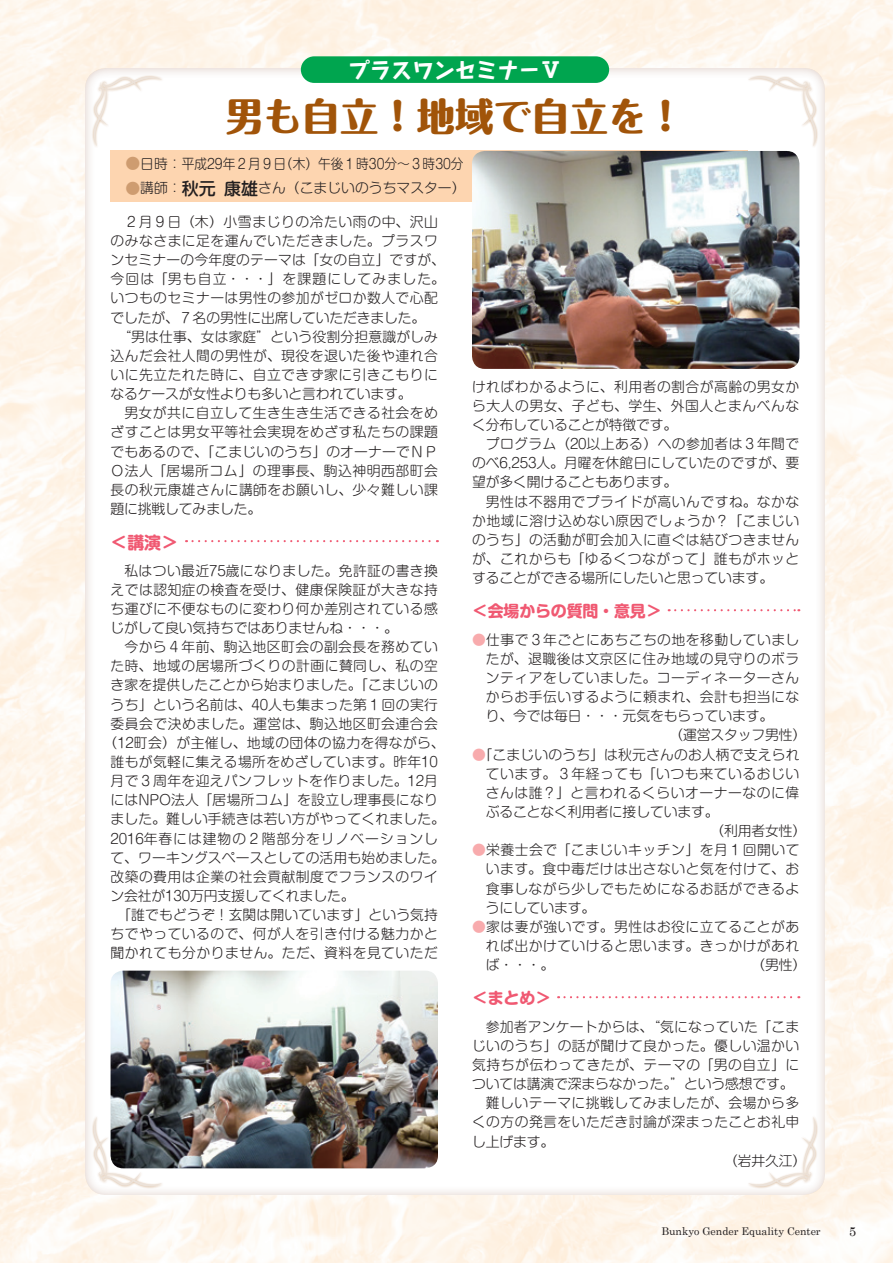
<style>
.page{position:relative;width:893px;height:1263px;background:#fff}
.page>*{position:absolute;margin:0;border:0;box-sizing:border-box;transform-origin:0 0}
.t1{font:800 38.25px "Maru Fo Pro";color:#a15409}
.t2{font:800 21.3px "Taka Hand Std";color:#fff}
.t3{font:700 16.95px "Shin M Go Pro";color:#f05972}
.t4{font:700 15.9px "Shin M Go Pro";letter-spacing:-.01em;color:#f05972}
.t5{font:300 13.8px/19.2px "Shin M Go Pro";letter-spacing:.03em;color:#231f20;text-align:justify}
.t6{font:300 13.8px "Shin M Go Pro";letter-spacing:.01em;color:#231f20}
.t7{font:300 13.8px "Shin M Go Pro";letter-spacing:-.01em;color:#231f20}
.t8{font:300 13.8px "Shin M Go Pro";color:#231f20}
.t9{font:300 13.8px "Shin M Go Pro";letter-spacing:.07em;color:#231f20}
.t10{font:300 13.8px "Shin M Go Pro";letter-spacing:.085em;color:#231f20}
.t11{font:12.75px "Century Schoolbook";color:#231f20}
.t12{font:10.65px "Century Schoolbook";color:#231f20}
.s1{font-size:14.85px;color:#ce9c70}
.s2{font-weight:500;font-size:16.95px}
.s3{color:#f8abad}
</style>
<div class="page">
<img style="left:0;top:0;width:1px;height:1263px">
<div style="left:747px;top:74px;width:72px;height:74px;background:#a15409;opacity:.4"></div>
<svg style="left:748px;top:76px;width:69px;height:70px"></svg>
<div style="left:91px;top:74px;width:72px;height:74px;background:#a15409;opacity:.4"></div>
<svg style="left:93px;top:76px;width:69px;height:70px"></svg>
<div style="left:747px;top:1115px;width:72px;height:74px;background:#a15409;opacity:.4"></div>
<svg style="left:748px;top:1117px;width:69px;height:70px"></svg>
<div style="left:91px;top:1115px;width:72px;height:74px;background:#a15409;opacity:.4"></div>
<svg style="left:93px;top:1117px;width:69px;height:70px"></svg>
<svg style="left:186px;top:540px;width:252px;height:2px"></svg>
<svg style="left:669px;top:609px;width:130px;height:2px"></svg>
<svg style="left:558px;top:996px;width:241px;height:2px"></svg>
<div style="left:111px;top:151px;width:637px;height:51px;background:#fdd5b0"></div>
<img style="left:111px;top:971px;width:327px;height:197px">
<div style="left:301px;top:56px;width:308px;height:27px;background:#00a54f;border-radius:13px"></div>
<img style="left:472px;top:151px;width:327px;height:218px">
<h2 class="t2" style="left:349px;top:55px;width:214px">プラスワンセミナーⅤ</h2>
<h1 class="t1" style="left:225px;top:86px;width:461px">男も自立！地域で自立を！</h1>
<p class="t8" style="left:125px;top:153px;width:340px"><span class="s1">●</span>日時：平成29年２月９日（木）午後１時30分～３時30分</p>
<p class="t8" style="left:125px;top:177px;width:342px"><span class="s1">●</span>講師：<span class="s2">秋元康雄</span>さん（こまじいのうちマスター）</p>
<p class="t5" style="left:124px;top:210px;width:315px">２月９日（木）小雪まじりの冷たい雨の中、沢山</p>
<p class="t5" style="left:111px;top:230px;width:329px">のみなさまに足を運んでいただきました。プラスワ</p>
<p class="t6" style="left:111px;top:249px;width:336px">ンセミナーの今年度のテーマは「女の自立」ですが、</p>
<p class="t10" style="left:111px;top:268px;width:336px">今回は「男も自立・・・」を課題にしてみました。</p>
<p class="t5" style="left:111px;top:287px;width:329px">いつものセミナーは男性の参加がゼロか数人で心配</p>
<p class="t7" style="left:111px;top:306px;width:316px">でしたが、７名の男性に出席していただきました。</p>
<p class="t6" style="left:117px;top:325px;width:322px">“男は仕事、女は家庭”という役割分担意識がしみ</p>
<p class="t5" style="left:111px;top:344px;width:329px">込んだ会社人間の男性が、現役を退いた後や連れ合</p>
<p class="t5" style="left:111px;top:364px;width:329px">いに先立たれた時に、自立できず家に引きこもりに</p>
<p class="t7" style="left:111px;top:383px;width:303px">なるケースが女性よりも多いと言われています。</p>
<p class="t5" style="left:124px;top:402px;width:315px">男女が共に自立して生き生き生活できる社会をめ</p>
<p class="t5" style="left:111px;top:421px;width:329px">ざすことは男女平等社会実現をめざす私たちの課題</p>
<p class="t6" style="left:111px;top:440px;width:329px">でもあるので、「こまじいのうち」のオーナーでＮＰ</p>
<p class="t5" style="left:111px;top:459px;width:329px">Ｏ法人「居場所コム」の理事長、駒込神明西部町会</p>
<p class="t5" style="left:111px;top:478px;width:329px">長の秋元康雄さんに講師をお願いし、少々難しい課</p>
<p class="t7" style="left:111px;top:498px;width:152px">題に挑戦してみました。</p>
<p class="t3" style="left:111px;top:528px;width:69px">＜講演＞</p>
<p class="t5" style="left:111px;top:559px;width:329px;text-indent:14px">私はつい最近75歳になりました。免許証の書き換えでは認知症の検査を受け、健康保険証が大きな持ち運びに不便なものに変わり何か差別されている感じがして良い気持ちではありませんね・・・。</p>
<p class="t5" style="left:124px;top:636px;width:315px">今から４年前、駒込地区町会の副会長を務めてい</p>
<p class="t5" style="left:111px;top:655px;width:329px">た時、地域の居場所づくりの計画に賛同し、私の空</p>
<p class="t6" style="left:111px;top:674px;width:329px">き家を提供したことから始まりました。「こまじいの</p>
<p class="t5" style="left:111px;top:693px;width:329px">うち」という名前は、40人も集まった第１回の実行</p>
<p class="t5" style="left:111px;top:712px;width:329px">委員会で決めました。運営は、駒込地区町会連合会</p>
<p class="t5" style="left:104px;top:731px;width:343px">（12町会）が主催し、地域の団体の協力を得ながら、</p>
<p class="t5" style="left:111px;top:751px;width:329px">誰もが気軽に集える場所をめざしています。昨年10</p>
<p class="t5" style="left:111px;top:770px;width:329px">月で３周年を迎えパンフレットを作りました。12月</p>
<p class="t5" style="left:111px;top:789px;width:329px">にはNPO法人「居場所コム」を設立し理事長になり</p>
<p class="t6" style="left:111px;top:808px;width:336px">ました。難しい手続きは若い方がやってくれました。</p>
<p class="t9" style="left:111px;top:827px;width:329px">2016年春には建物の２階部分をリノベーションし</p>
<p class="t6" style="left:111px;top:846px;width:336px">て、ワーキングスペースとしての活用も始めました。</p>
<p class="t5" style="left:111px;top:865px;width:329px">改築の費用は企業の社会貢献制度でフランスのワイ</p>
<p class="t7" style="left:111px;top:885px;width:245px">ン会社が130万円支援してくれました。</p>
<p class="t6" style="left:117px;top:904px;width:322px">「誰でもどうぞ！玄関は開いています」という気持</p>
<p class="t5" style="left:111px;top:923px;width:329px">ちでやっているので、何が人を引き付ける魅力かと</p>
<p class="t5" style="left:111px;top:942px;width:329px">聞かれても分かりません。ただ、資料を見ていただ</p>
<p class="t5" style="left:472px;top:375px;width:329px">ければわかるように、利用者の割合が高齢の男女から大人の男女、子ども、学生、外国人とまんべんなく分布していることが特徴です。</p>
<p class="t5" style="left:472px;top:433px;width:329px;text-indent:14px">プログラム（20以上ある）への参加者は３年間でのべ6,253人。月曜を休館日にしていたのですが、要望が多く開けることもあります。</p>
<p class="t5" style="left:472px;top:490px;width:329px;text-indent:14px">男性は不器用でプライドが高いんですね。なかなか地域に溶け込めない原因でしょうか？「こまじいのうち」の活動が町会加入に直ぐは結びつきませんが、これからも「ゆるくつながって」誰もがホッとすることができる場所にしたいと思っています。</p>
<p class="t4" style="left:472px;top:598px;width:191px">＜会場からの質問・意見＞</p>
<p class="t5" style="left:472px;top:628px;width:329px"><span class="s3">●</span>仕事で３年ごとにあちこちの地を移動していまし</p>
<p class="t5" style="left:486px;top:647px;width:315px">たが、退職後は文京区に住み地域の見守りのボラ</p>
<p class="t5" style="left:486px;top:666px;width:315px">ンティアをしていました。コーディネーターさん</p>
<p class="t5" style="left:486px;top:686px;width:315px">からお手伝いするように頼まれ、会計も担当にな</p>
<p class="t7" style="left:486px;top:705px;width:289px">り、今では毎日・・・元気をもらっています。</p>
<p class="t7" style="left:669px;top:724px;width:138px">（運営スタッフ男性）</p>
<p class="t6" style="left:472px;top:743px;width:329px"><span class="s3">●</span>「こまじいのうち」は秋元さんのお人柄で支えられ</p>
<p class="t5" style="left:486px;top:762px;width:315px">ています。３年経っても「いつも来ているおじい</p>
<p class="t5" style="left:486px;top:781px;width:315px">さんは誰？」と言われるくらいオーナーなのに偉</p>
<p class="t7" style="left:486px;top:801px;width:234px">ぶることなく利用者に接しています。</p>
<p class="t5" style="left:710px;top:820px;width:97px">（利用者女性）</p>
<p class="t5" style="left:486px;top:839px;width:315px;text-indent:-14px"><span class="s3">●</span>栄養士会で「こまじいキッチン」を月１回開いています。食中毒だけは出さないと気を付けて、お食事しながら少しでもためになるお話ができるようにしています。</p>
<p class="t5" style="left:486px;top:915px;width:315px;text-indent:-14px"><span class="s3">●</span>家は妻が強いです。男性はお役に立てることがあれば出かけていけると思います。きっかけがあれば・・・。</p>
<p class="t5" style="left:751px;top:954px;width:56px">（男性）</p>
<p class="t4" style="left:472px;top:985px;width:81px">＜まとめ＞</p>
<p class="t5" style="left:486px;top:1015px;width:315px">参加者アンケートからは、“気になっていた「こま</p>
<p class="t5" style="left:472px;top:1034px;width:329px">じいのうち」の話が聞けて良かった。優しい温かい</p>
<p class="t5" style="left:472px;top:1053px;width:329px">気持ちが伝わってきたが、テーマの「男の自立」に</p>
<p class="t7" style="left:472px;top:1073px;width:323px">ついては講演で深まらなかった。”という感想です。</p>
<p class="t5" style="left:486px;top:1092px;width:315px">難しいテーマに挑戦してみましたが、会場から多</p>
<p class="t5" style="left:472px;top:1111px;width:329px">くの方の発言をいただき討論が深まったことお礼申</p>
<p class="t5" style="left:472px;top:1130px;width:84px">し上げます。</p>
<p class="t5" style="left:724px;top:1149px;width:84px">（岩井久江）</p>
<p class="t12" style="left:661px;top:1224px;width:161px">Bunkyo Gender Equality Center</p>
<p class="t11" style="left:849px;top:1223px;width:9px">5</p>
</div>
